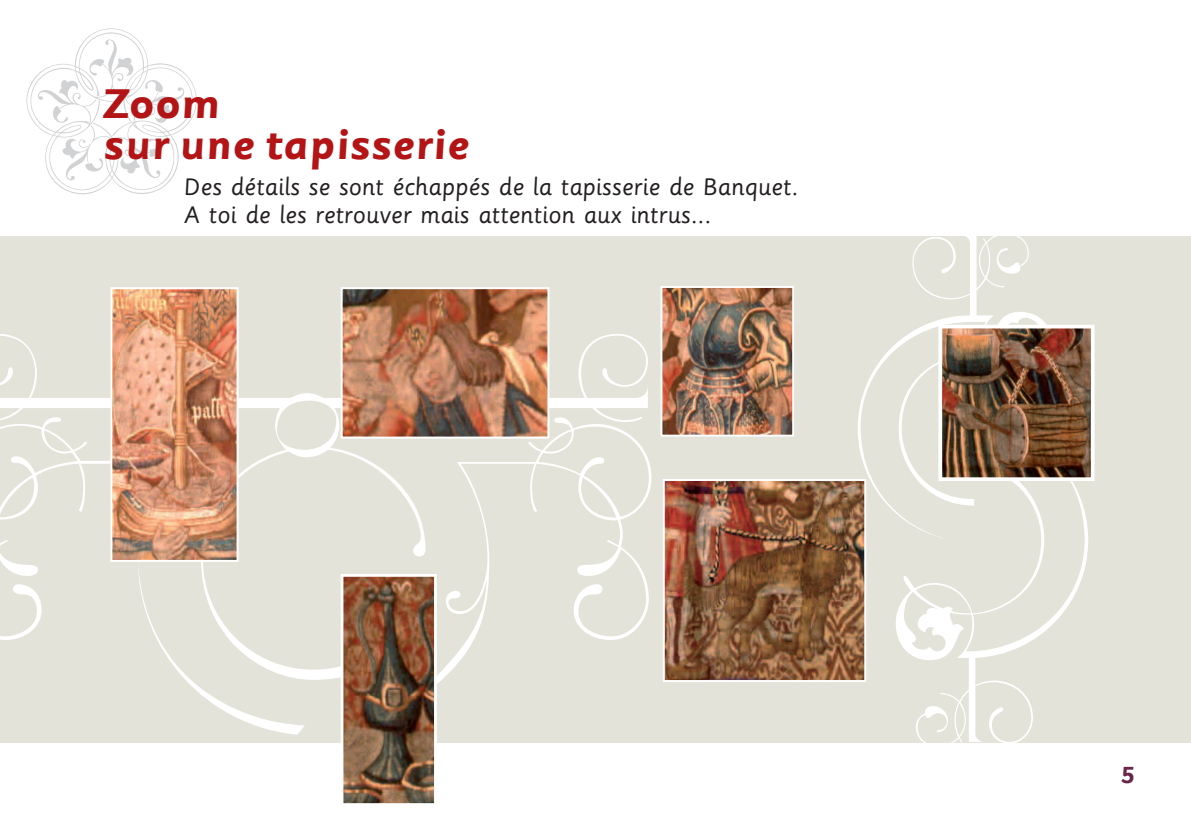
<style>
.page{position:relative;width:1191px;height:840px;background:#fff}
.page>*{position:absolute;margin:0;border:0;box-sizing:border-box;transform-origin:0 0}
.t1{font:926.6px "Missionary";color:#fff}
.t2{font:594px "Missionary";color:#fff}
.t3{font:700 46.2px/41px "Sassoon San Slope";color:#b31415}
.t4{font:26.8px/28px "Sassoon Primary";color:#231f20}
.t5{font:700 26px "Sassoon San Slope";color:#692648}
</style>
<div class="page">
<div style="left:0;top:236px;width:1191px;height:506px;background:#e3e3da"></div>
<svg style="left:26px;top:28px;width:171px;height:166px"></svg>
<img style="left:663px;top:289px;width:128px;height:144px">
<div style="left:660px;top:286px;width:134px;height:150px;border:2px solid #fff"></div>
<img style="left:113px;top:290px;width:122px;height:268px">
<div style="left:110px;top:287px;width:128px;height:274px;border:2px solid #fff"></div>
<img style="left:345px;top:577px;width:88px;height:224px">
<div style="left:341px;top:573px;width:96px;height:232px;border:3px solid #fff"></div>
<img style="left:344px;top:290px;width:202px;height:145px">
<div style="left:341px;top:287px;width:208px;height:151px;border:2px solid #fff"></div>
<img style="left:666px;top:481px;width:197px;height:197px">
<div style="left:663px;top:478px;width:203px;height:203px;border:2px solid #fff"></div>
<img style="left:943px;top:329px;width:146px;height:147px">
<div style="left:938px;top:324px;width:156px;height:157px;border:4px solid #fff"></div>
<h3 class="t3" style="left:103px;top:84px;width:368px">Zoom<br>sur une tapisserie</h3>
<p class="t4" style="left:184px;top:173px;width:616px">Des détails se sont échappés de la tapisserie de Banquet.<br>A toi de les retrouver mais attention aux intrus...</p>
<h1 class="t1" style="left:1023px;top:311px;width:434px;rotate:90deg">þ</h1>
<h2 class="t2" style="left:834px;top:90px;width:280px">$</h2>
<p class="t5" style="left:1121px;top:759px;width:14px">5</p>
</div>
